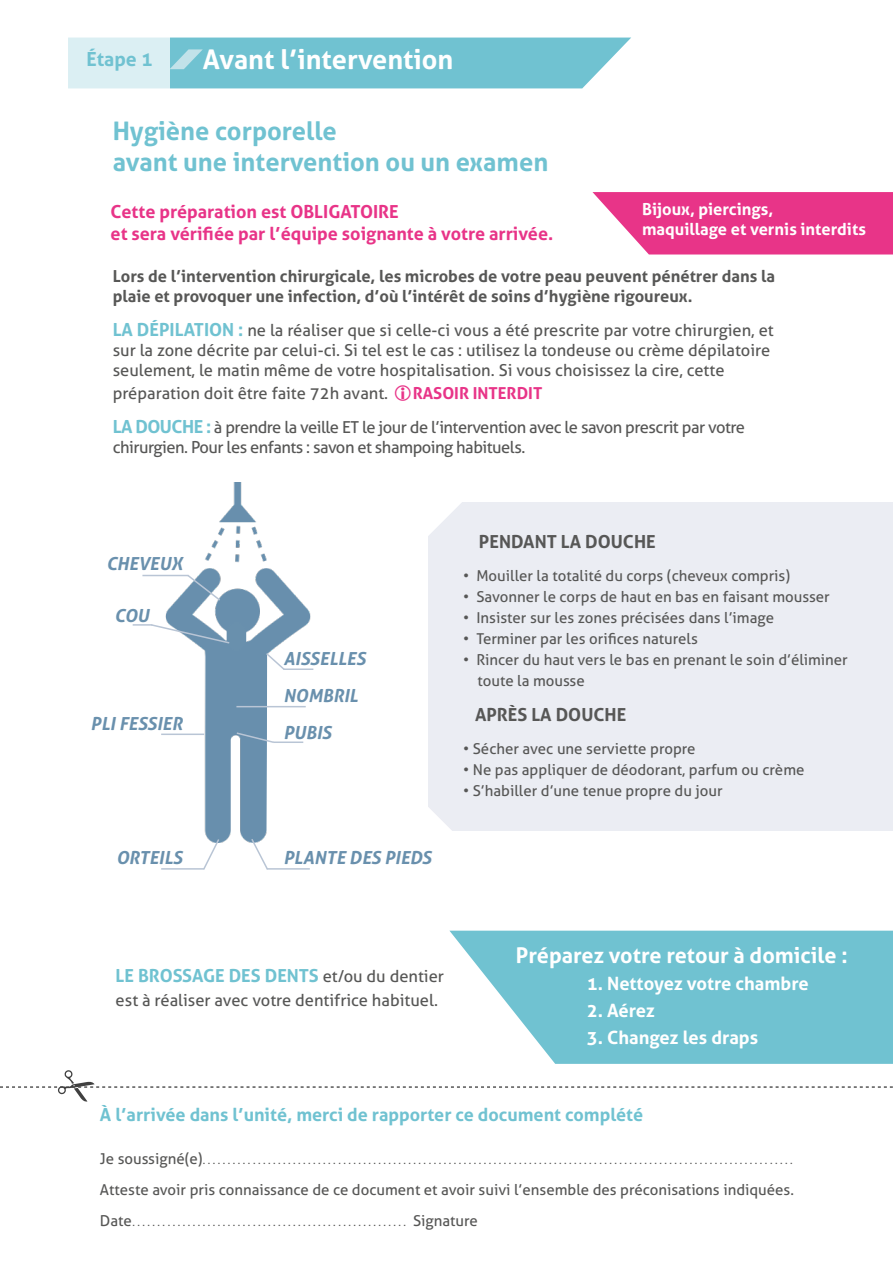
<style>
.page{position:relative;width:893px;height:1263px;background:#fff}
.page>*{position:absolute;margin:0;border:0;box-sizing:border-box;transform-origin:0 0}
.t1{font:700 27px "Aller";color:#fff}
.t2{font:700 25.5px/30.6px "Aller";color:#70c2d1}
.t3{font:700 21.6px "Aller";color:#fff}
.t4{font:700 19.5px "Aller";color:#70c2d1}
.t5{font:700 18.3px "Aller";color:#fff}
.t6{font:700 18px "Aller";color:#70c2d1}
.t7{font:700 18px/21.6px "Aller";color:#e83488}
.t8{font:italic 700 18px/37.2px "Aller";color:#6990ad}
.t9{font:700 18px "Aller";color:#575756}
.t10{font:16.5px/19.8px "Aller";color:#575756}
.t11{font:700 16.5px/19.8px "Aller";color:#575756}
.t12{font:16.5px/34.3px "Aller";letter-spacing:-.03em;color:#575756}
.t13{font:700 16.5px/19.8px "Aller";color:#fff}
.t14{font:15px/21px "Aller";color:#575756}
.t15{font:10.5px "Aller";color:#575756}
.s1{font-weight:700;font-size:18px;color:#70c2d1}
.s2{font-weight:700;color:#e83488}
.s3{font-weight:400;font-size:16.5px;color:#575756}
.s4{font-size:15px}
</style>
<div class="page">
<svg style="left:592px;top:192px;width:301px;height:62px;background:#ea4793"></svg>
<svg style="left:450px;top:931px;width:443px;height:133px;background:#81c9d6"></svg>
<svg style="left:0;top:1070px;width:893px;height:32px"></svg>
<div style="left:169px;top:38px;width:462px;height:50px;background:#70c2d1"></div>
<div style="left:68px;top:37px;width:101px;height:52px;background:#dbeff3"></div>
<img style="left:142px;top:483px;width:172px;height:359px">
<div style="left:227px;top:622px;width:18px;height:29px;background:#6990ad;border-radius:9px"></div>
<div style="left:227px;top:621px;width:19px;height:30px;border:2px solid #6990ad;border-radius:9px"></div>
<hr style="left:142px;top:575px;width:46px;height:1px;background:#b9c5d5">
<svg style="left:133px;top:623px;width:98px;height:22px"></svg>
<hr style="left:283px;top:668px;width:30px;height:2px;background:#b9c5d5">
<hr style="left:236px;top:706px;width:70px;height:1px;background:#b9c5d5">
<hr style="left:273px;top:741px;width:30px;height:2px;background:#b9c5d5">
<hr style="left:161px;top:733px;width:43px;height:2px;background:#b9c5d5">
<hr style="left:161px;top:868px;width:43px;height:2px;background:#b9c5d5">
<hr style="left:267px;top:868px;width:43px;height:2px;background:#b9c5d5">
<svg style="left:202px;top:837px;width:19px;height:33px"></svg>
<svg style="left:250px;top:837px;width:19px;height:33px"></svg>
<svg style="left:235px;top:731px;width:41px;height:13px"></svg>
<svg style="left:264px;top:651px;width:22px;height:20px"></svg>
<svg style="left:186px;top:573px;width:36px;height:29px"></svg>
<div style="left:428px;top:502px;width:465px;height:329px;background:#ebedf3"></div>
<svg style="left:428px;top:502px;width:34px;height:34px"></svg>
<svg style="left:428px;top:807px;width:24px;height:24px"></svg>
<h3 class="t4" style="left:86px;top:47px;width:68px">Étape 1</h3>
<h1 class="t1" style="left:203px;top:43px;width:252px">Avant l’intervention</h1>
<h2 class="t2" style="left:113px;top:115px;width:437px">Hygiène corporelle<br>avant une intervention ou un examen</h2>
<p class="t7" style="left:111px;top:201px;width:444px">Cette préparation est OBLIGATOIRE<br>et sera vérifiée par l’équipe soignante à votre arrivée.</p>
<p class="t13" style="left:642px;top:199px;width:225px">Bijoux, piercings,<br>maquillage et vernis interdits</p>
<p class="t11" style="left:113px;top:266px;width:664px">Lors de l’intervention chirurgicale, les microbes de votre peau peuvent pénétrer dans la plaie et provoquer une infection, d’où l’intérêt de soins d’hygiène rigoureux.</p>
<p class="t10" style="left:113px;top:320px;width:663px"><span class="s1">LA DÉPILATION :</span> ne la réaliser que si celle-ci vous a été prescrite par votre chirurgien, et sur la zone décrite par celui-ci. Si tel est le cas : utilisez la tondeuse ou crème dépilatoire seulement, le matin même de votre hospitalisation. Si vous choisissez la cire, cette</p>
<p class="t10" style="left:113px;top:383px;width:277px">préparation doit être faite 72h avant.</p>
<p class="t12" style="left:113px;top:376px;width:634px;text-indent:300px"><span class="s2">RASOIR INTERDIT<br></span><span class="s1">LA DOUCHE :</span> à prendre la veille ET le jour de l’intervention avec le savon prescrit par votre</p>
<p class="t12" style="left:113px;top:430px;width:414px">chirurgien. Pour les enfants : savon et shampoing habituels.</p>
<p class="t8" style="left:107px;top:544px;width:77px">CHEVEUX</p>
<p class="t8" style="left:114px;top:597px;width:36px">COU</p>
<p class="t8" style="left:91px;top:705px;width:93px">PLI FESSIER</p>
<p class="t8" style="left:116px;top:839px;width:68px">ORTEILS</p>
<p class="t8" style="left:283px;top:639px;width:84px">AISSELLES<br>NOMBRIL<br>PUBIS</p>
<p class="t8" style="left:283px;top:839px;width:150px">PLANTE DES PIEDS</p>
<p class="t9" style="left:479px;top:530px;width:178px">PENDANT LA DOUCHE</p>
<p class="t14" style="left:463px;top:565px;width:329px">• Mouiller la totalité du corps (cheveux compris)</p>
<p class="t14" style="left:463px;top:586px;width:368px">• Savonner le corps de haut en bas en faisant mousser</p>
<p class="t14" style="left:463px;top:607px;width:312px">• Insister sur les zones précisées dans l’image</p>
<p class="t14" style="left:463px;top:628px;width:236px">• Terminer par les orifices naturels</p>
<p class="t14" style="left:477px;top:649px;width:372px;text-indent:-14px">• Rincer du haut vers le bas en prenant le soin d’éliminer toute la mousse</p>
<p class="t9" style="left:475px;top:703px;width:153px">APRÈS LA DOUCHE</p>
<p class="t14" style="left:463px;top:739px;width:234px">• Sécher avec une serviette propre</p>
<p class="t14" style="left:463px;top:760px;width:343px">• Ne pas appliquer de déodorant, parfum ou crème</p>
<p class="t14" style="left:463px;top:781px;width:261px">• S’habiller d’une tenue propre du jour</p>
<p class="t6" style="left:116px;top:965px;width:330px">LE BROSSAGE DES DENTS <span class="s3">et/ou du dentier</span></p>
<p class="t10" style="left:116px;top:991px;width:324px">est à réaliser avec votre dentifrice habituel.</p>
<h3 class="t3" style="left:516px;top:942px;width:333px">Préparez votre retour à domicile :</h3>
<p class="t5" style="left:587px;top:972px;width:223px">1. Nettoyez votre chambre</p>
<p class="t5" style="left:587px;top:999px;width:70px">2. Aérez</p>
<p class="t5" style="left:587px;top:1026px;width:173px">3. Changez les draps</p>
<p class="t6" style="left:100px;top:1103px;width:545px">À l’arrivée dans l’unité, merci de rapporter ce document complété</p>
<p class="t15" style="left:100px;top:1154px;width:107px"><span class="s4">Je soussigné(e)</span> ......................................................</p>
<p class="t15" style="left:479px;top:1154px;width:315px">. . . . . . . . . . . . . . . . . . . . . . . . . . . . . . . . . . . . . . . . . . . . . . . . . . . . . . . . . . . . . . .</p>
<p class="t14" style="left:100px;top:1179px;width:695px">Atteste avoir pris connaissance de ce document et avoir suivi l’ensemble des préconisations indiquées.</p>
<p class="t15" style="left:100px;top:1215px;width:37px"><span class="s4">Date</span> .......................................................</p>
<p class="t14" style="left:413px;top:1210px;width:66px">Signature</p>
</div>
